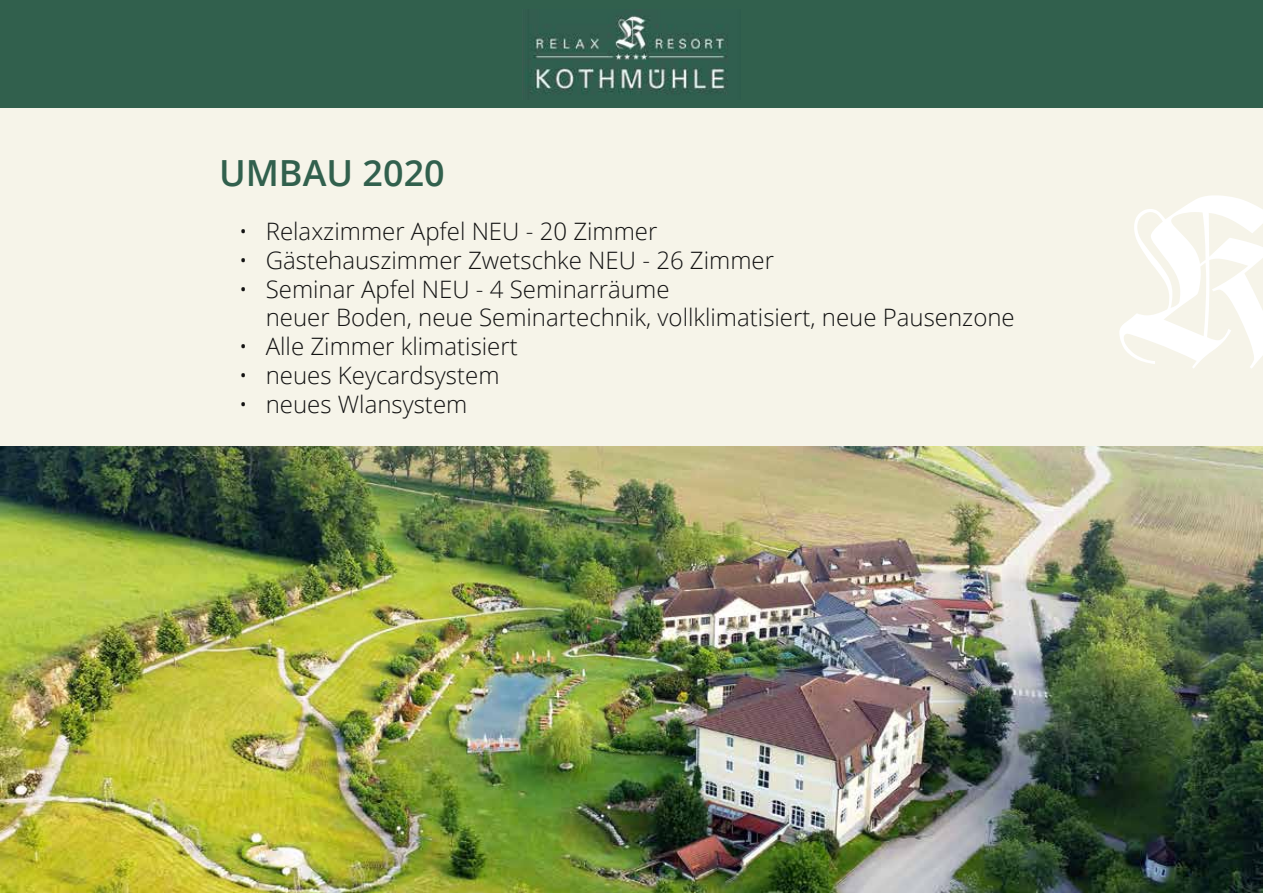
<style>
.page{position:relative;width:1263px;height:893px;background:#fff}
.page>*{position:absolute;margin:0;border:0;box-sizing:border-box;transform-origin:0 0}
.t1{font:225px "Wilhelm Klingspor Gotisch LT Dfr";color:#fff}
.t2{font:600 36px "Open Sans";color:#31604d}
.t3{font:300 24px/28.8px "Open Sans";color:#121212}
</style>
<div class="page">
<div style="left:0;top:0;width:1263px;height:109px;background:#31604d"></div>
<img style="left:522px;top:15px;width:206px;height:79px">
<div style="left:0;top:109px;width:1263px;height:784px;background:#f6f4e9"></div>
<img style="left:0;top:446px;width:1263px;height:447px">
<h2 class="t2" style="left:219px;top:148px;width:227px">UMBAU 2020</h2>
<p class="t3" style="left:239px;top:216px;width:420px">• Relaxzimmer Apfel NEU - 20 Zimmer</p>
<p class="t3" style="left:239px;top:245px;width:537px">• Gästehauszimmer Zwetschke NEU - 26 Zimmer</p>
<p class="t3" style="left:266px;top:274px;width:750px;text-indent:-27px">• Seminar Apfel NEU - 4 Seminarräume<br>neuer Boden, neue Seminartechnik, vollklimatisiert, neue Pausenzone</p>
<p class="t3" style="left:239px;top:331px;width:281px">• Alle Zimmer klimatisiert</p>
<p class="t3" style="left:239px;top:360px;width:262px">• neues Keycardsystem</p>
<p class="t3" style="left:239px;top:389px;width:230px">• neues Wlansystem</p>
<h1 class="t1" style="left:1123px;top:157px;width:156px">K</h1>
</div>
